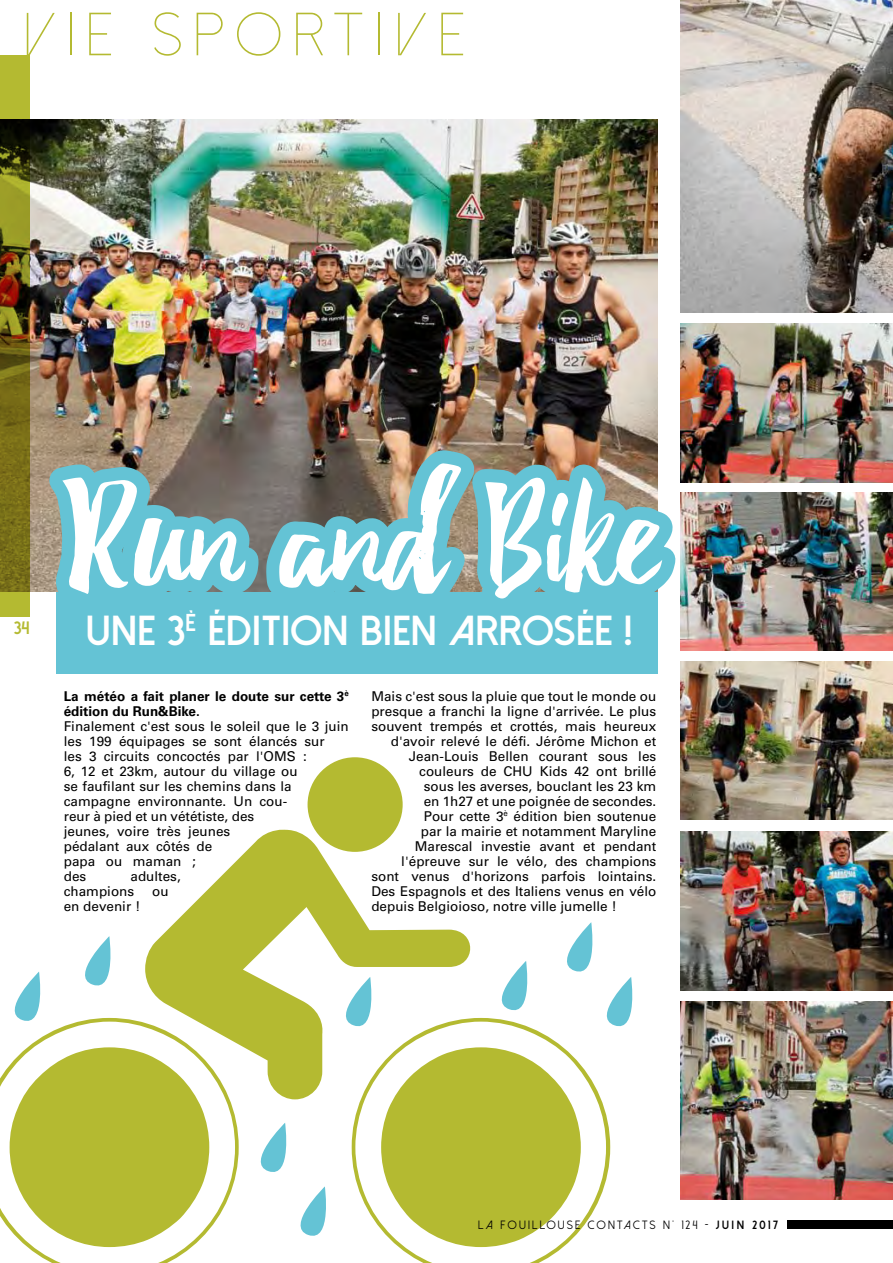
<style>
.page{position:relative;width:893px;height:1263px;background:#fff}
.page>*{position:absolute;margin:0;border:0;box-sizing:border-box;transform-origin:0 0}
.t1{font:155.85px "Beacon";color:#fff}
.t2{font:300 60.75px "Dolce Vita";letter-spacing:.2em;color:#b4ba31}
.t3{font:800 42px "Dolce Vita";color:#fff}
.t4{font:800 18px "Dolce Vita";color:#b4ba31}
.t5{font:13.5px/15px "Univers";color:#000}
.t6{font:700 13.5px/15px "Univers";color:#000}
.t7{font:12px "Dolce Vita";letter-spacing:.2em;color:#000}
.s1{font-weight:800}
</style>
<div class="page">
<div style="left:0;top:55px;width:30px;height:562px;background:#b4ba31"></div>
<div style="left:787px;top:1220px;width:106px;height:9px;background:#000"></div>
<img style="left:708px;top:0;width:185px;height:312px">
<img style="left:0;top:119px;width:451px;height:473px">
<svg style="left:0;top:757px;width:610px;height:506px"></svg>
<svg style="left:550px;top:922px;width:83px;height:112px"></svg>
<svg style="left:485px;top:961px;width:49px;height:57px"></svg>
<svg style="left:68px;top:936px;width:49px;height:57px"></svg>
<svg style="left:0;top:971px;width:47px;height:57px"></svg>
<svg style="left:329px;top:977px;width:49px;height:57px"></svg>
<svg style="left:244px;top:1123px;width:49px;height:56px"></svg>
<svg style="left:284px;top:1186px;width:49px;height:57px"></svg>
<div style="left:57px;top:592px;width:601px;height:81px;background:#64c3d5"></div>
<svg style="left:18px;top:434px;width:433px;height:209px"></svg>
<img style="left:451px;top:0;width:257px;height:592px">
<svg style="left:516px;top:441px;width:188px;height:198px"></svg>
<img style="left:681px;top:323px;width:212px;height:159px">
<img style="left:681px;top:492px;width:212px;height:159px">
<img style="left:681px;top:661px;width:212px;height:159px">
<img style="left:681px;top:831px;width:212px;height:159px">
<img style="left:681px;top:1001px;width:212px;height:198px">
<h2 class="t2" style="left:23px;top:4px;width:443px">VIE SPORTIVE</h2>
<h3 class="t4" style="left:14px;top:618px;width:18px">34</h3>
<h1 class="t1" style="left:69px;top:440px;width:590px">Run and Bike</h1>
<h3 class="t3" style="left:85px;top:609px;width:549px">UNE 3<sup>È</sup> ÉDITION BIEN ARROSÉE !</h3>
<p class="t6" style="left:64px;top:688px;width:287px">La météo a fait planer le doute sur cette 3<sup>è </sup>édition du Run&amp;Bike.</p>
<p class="t5" style="left:64px;top:718px;width:286px">Finalement c'est sous le soleil que le 3 juin les 199 équipages se sont élancés sur<br>les 3 circuits concoctés par l'OMS :<br>6, 12 et 23km, autour du village ou<br>se faufilant sur les chemins dans la campagne environnante. Un cou-<br>reur à pied et un vététiste, des<br>jeunes, voire très jeunes<br>pédalant aux côtés de<br>papa ou maman ;<br>des</p>
<p class="t5" style="left:64px;top:868px;width:119px;text-indent:67px">adultes, champions</p>
<p class="t5" style="left:152px;top:883px;width:18px">ou</p>
<p class="t5" style="left:64px;top:898px;width:78px">en devenir !</p>
<p class="t5" style="left:371px;top:688px;width:286px">Mais c'est sous la pluie que tout le monde ou</p>
<p class="t5" style="left:371px;top:703px;width:286px">presque a franchi la ligne d'arrivée. Le plus</p>
<p class="t5" style="left:371px;top:718px;width:286px">souvent trempés et crottés, mais heureux</p>
<p class="t5" style="left:391px;top:733px;width:267px">d'avoir relevé le défi. Jérôme Michon et</p>
<p class="t5" style="left:409px;top:748px;width:249px">Jean-Louis Bellen courant sous les</p>
<p class="t5" style="left:419px;top:763px;width:239px">couleurs de CHU Kids 42 ont brillé</p>
<p class="t5" style="left:424px;top:778px;width:234px">sous les averses, bouclant les 23 km</p>
<p class="t5" style="left:424px;top:793px;width:234px">en 1h27 et une poignée de secondes.</p>
<p class="t5" style="left:424px;top:808px;width:234px">Pour cette 3<sup>è</sup> édition bien soutenue</p>
<p class="t5" style="left:421px;top:823px;width:237px">par la mairie et notamment Maryline</p>
<p class="t5" style="left:415px;top:838px;width:243px">Marescal investie avant et pendant</p>
<p class="t5" style="left:401px;top:853px;width:256px">l'épreuve sur le vélo, des champions</p>
<p class="t5" style="left:371px;top:868px;width:286px">sont venus d'horizons parfois lointains.</p>
<p class="t5" style="left:371px;top:883px;width:286px">Des Espagnols et des Italiens venus en vélo</p>
<p class="t5" style="left:371px;top:898px;width:247px">depuis Belgioioso, notre ville jumelle !</p>
<p class="t7" style="left:478px;top:1219px;width:302px">LA FOUILLOUSE CONTACTS N° 124 - <span class="s1">JUIN 2017</span></p>
</div>
